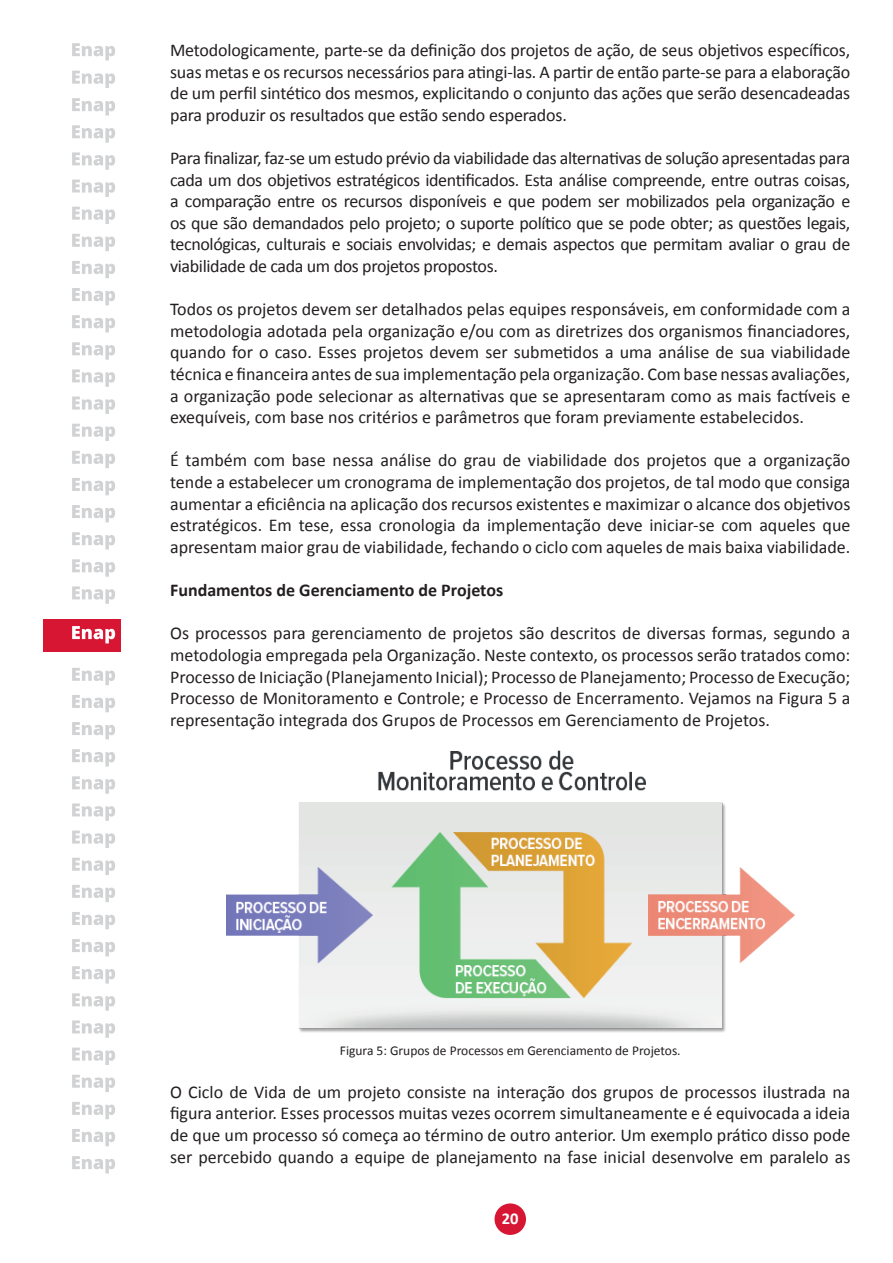
<style>
.page{position:relative;width:893px;height:1263px;background:#fff}
.page>*{position:absolute;margin:0;border:0;box-sizing:border-box;transform-origin:0 0}
.t1{font:18px/21.6px "Calibri";color:#231f20;text-align:justify}
.t2{font:700 18px "Calibri";color:#231f20}
.t3{font:700 16.5px "Calibri";color:#fff}
.t4{font:13.5px "Calibri";color:#231f20}
</style>
<div class="page">
<div style="left:495px;top:1203px;width:31px;height:32px;background:#d71634;border-radius:50%"></div>
<div style="left:44px;top:619px;width:77px;height:32px;background:#d71634"></div>
<svg style="left:72px;top:626px;width:43px;height:17px"></svg>
<svg style="left:72px;top:98px;width:43px;height:17px"></svg>
<svg style="left:72px;top:125px;width:43px;height:18px"></svg>
<svg style="left:72px;top:152px;width:43px;height:18px"></svg>
<svg style="left:72px;top:180px;width:43px;height:17px"></svg>
<svg style="left:72px;top:207px;width:43px;height:17px"></svg>
<svg style="left:72px;top:234px;width:43px;height:17px"></svg>
<svg style="left:72px;top:261px;width:43px;height:17px"></svg>
<svg style="left:72px;top:288px;width:43px;height:17px"></svg>
<svg style="left:72px;top:315px;width:43px;height:17px"></svg>
<svg style="left:72px;top:342px;width:43px;height:18px"></svg>
<svg style="left:72px;top:369px;width:43px;height:18px"></svg>
<svg style="left:72px;top:397px;width:43px;height:17px"></svg>
<svg style="left:72px;top:424px;width:43px;height:17px"></svg>
<svg style="left:72px;top:451px;width:43px;height:17px"></svg>
<svg style="left:72px;top:478px;width:43px;height:17px"></svg>
<svg style="left:72px;top:505px;width:43px;height:17px"></svg>
<svg style="left:72px;top:532px;width:43px;height:17px"></svg>
<svg style="left:72px;top:559px;width:43px;height:18px"></svg>
<svg style="left:72px;top:586px;width:43px;height:18px"></svg>
<svg style="left:72px;top:668px;width:43px;height:17px"></svg>
<svg style="left:72px;top:695px;width:43px;height:17px"></svg>
<svg style="left:72px;top:722px;width:43px;height:17px"></svg>
<svg style="left:72px;top:749px;width:43px;height:17px"></svg>
<svg style="left:72px;top:776px;width:43px;height:18px"></svg>
<svg style="left:72px;top:803px;width:43px;height:18px"></svg>
<svg style="left:72px;top:830px;width:43px;height:18px"></svg>
<svg style="left:72px;top:858px;width:43px;height:17px"></svg>
<svg style="left:72px;top:885px;width:43px;height:17px"></svg>
<svg style="left:72px;top:912px;width:43px;height:17px"></svg>
<svg style="left:72px;top:939px;width:43px;height:17px"></svg>
<svg style="left:72px;top:966px;width:43px;height:17px"></svg>
<svg style="left:72px;top:993px;width:43px;height:18px"></svg>
<svg style="left:72px;top:1020px;width:43px;height:18px"></svg>
<svg style="left:72px;top:1047px;width:43px;height:18px"></svg>
<svg style="left:72px;top:1075px;width:43px;height:17px"></svg>
<svg style="left:72px;top:1102px;width:43px;height:17px"></svg>
<svg style="left:72px;top:1129px;width:43px;height:17px"></svg>
<svg style="left:72px;top:1156px;width:43px;height:17px"></svg>
<svg style="left:72px;top:71px;width:43px;height:17px"></svg>
<svg style="left:72px;top:43px;width:43px;height:18px"></svg>
<img style="left:226px;top:751px;width:568px;height:282px">
<p class="t1" style="left:170px;top:39px;width:682px">Metodologicamente, parte-se da definição dos projetos de ação, de seus objetivos específicos, suas metas e os recursos necessários para atingi-las. A partir de então parte-se para a elaboração de um perfil sintético dos mesmos, explicitando o conjunto das ações que serão desencadeadas para produzir os resultados que estão sendo esperados.</p>
<p class="t1" style="left:170px;top:147px;width:682px">Para finalizar, faz-se um estudo prévio da viabilidade das alternativas de solução apresentadas para cada um dos objetivos estratégicos identificados. Esta análise compreende, entre outras coisas, a comparação entre os recursos disponíveis e que podem ser mobilizados pela organização e os que são demandados pelo projeto; o suporte político que se pode obter; as questões legais, tecnológicas, culturais e sociais envolvidas; e demais aspectos que permitam avaliar o grau de viabilidade de cada um dos projetos propostos.</p>
<p class="t1" style="left:170px;top:299px;width:682px">Todos os projetos devem ser detalhados pelas equipes responsáveis, em conformidade com a metodologia adotada pela organização e/ou com as diretrizes dos organismos financiadores, quando for o caso. Esses projetos devem ser submetidos a uma análise de sua viabilidade técnica e financeira antes de sua implementação pela organização. Com base nessas avaliações, a organização pode selecionar as alternativas que se apresentaram como as mais factíveis e exequíveis, com base nos critérios e parâmetros que foram previamente estabelecidos.</p>
<p class="t1" style="left:170px;top:450px;width:682px">É também com base nessa análise do grau de viabilidade dos projetos que a organização tende a estabelecer um cronograma de implementação dos projetos, de tal modo que consiga aumentar a eficiência na aplicação dos recursos existentes e maximizar o alcance dos objetivos estratégicos. Em tese, essa cronologia da implementação deve iniciar-se com aqueles que apresentam maior grau de viabilidade, fechando o ciclo com aqueles de mais baixa viabilidade.</p>
<p class="t2" style="left:170px;top:579px;width:335px">Fundamentos de Gerenciamento de Projetos</p>
<p class="t1" style="left:170px;top:623px;width:682px">Os processos para gerenciamento de projetos são descritos de diversas formas, segundo a metodologia empregada pela Organização. Neste contexto, os processos serão tratados como:<br>Processo de Iniciação (Planejamento Inicial); Processo de Planejamento; Processo de Execução; Processo de Monitoramento e Controle; e Processo de Encerramento. Vejamos na Figura 5 a representação integrada dos Grupos de Processos em Gerenciamento de Projetos.</p>
<p class="t4" style="left:340px;top:1041px;width:342px">Figura 5: Grupos de Processos em Gerenciamento de Projetos.</p>
<p class="t1" style="left:170px;top:1081px;width:682px">O Ciclo de Vida de um projeto consiste na interação dos grupos de processos ilustrada na figura anterior. Esses processos muitas vezes ocorrem simultaneamente e é equivocada a ideia de que um processo só começa ao término de outro anterior. Um exemplo prático disso pode ser percebido quando a equipe de planejamento na fase inicial desenvolve em paralelo as</p>
<p class="t3" style="left:502px;top:1208px;width:18px">20</p>
</div>
